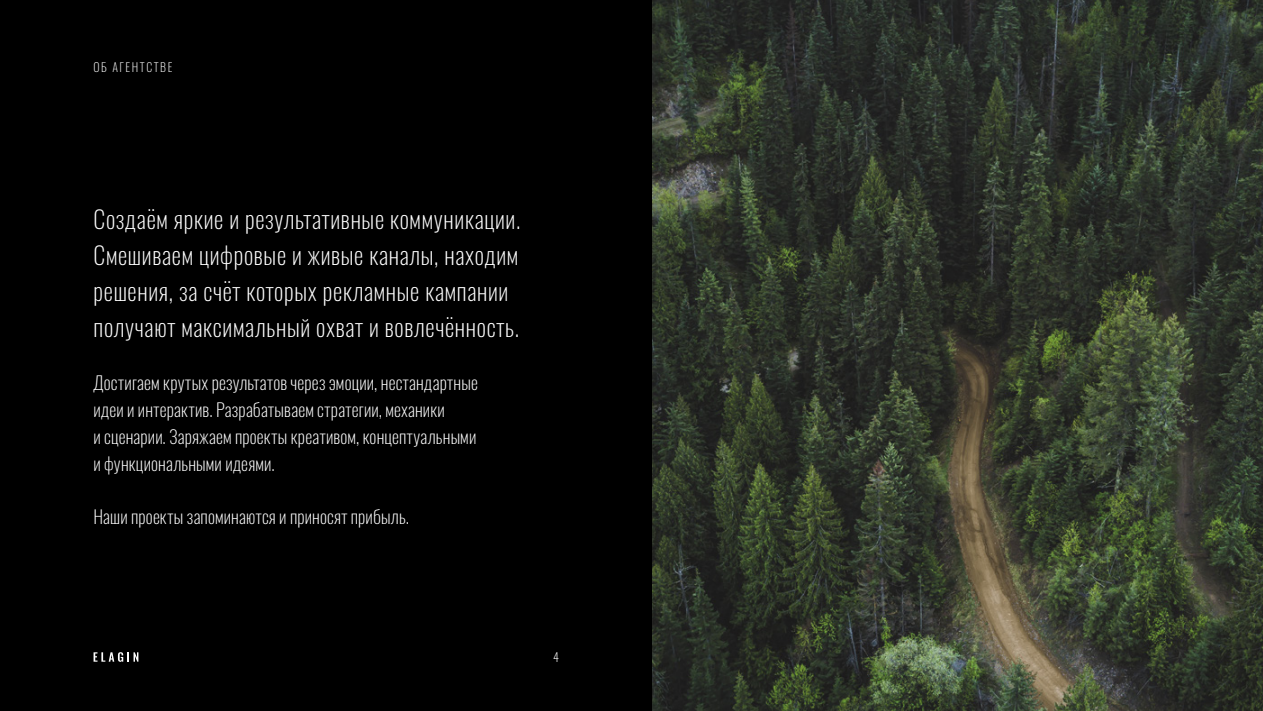
<style>
.page{position:relative;width:1263px;height:711px;background:#fff}
.page>*{position:absolute;margin:0;border:0;box-sizing:border-box;transform-origin:0 0}
.t1{font:200 24px/36px "Oswald";letter-spacing:.03em;color:#fff}
.t2{font:200 18px/27px "Oswald";letter-spacing:.01em;color:#fff}
.t3{font:200 12px "Oswald";color:#fff}
</style>
<div class="page">
<div style="left:0;top:0;width:1263px;height:710px;background:#000"></div>
<img style="left:653px;top:0;width:610px;height:710px">
<svg style="left:94px;top:652px;width:44px;height:9px"></svg>
<p class="t3" style="left:94px;top:56px;width:27px">Об агентстве</p>
<h1 class="t1" style="left:94px;top:199px;width:428px">Создаём яркие и результативные коммуникации.<br>Смешиваем цифровые и живые каналы, находим решения, за счёт которых рекламные кампании получают максимальный охват и вовлечённость.</h1>
<p class="t2" style="left:94px;top:367px;width:386px">Достигаем крутых результатов через эмоции, нестандартные идеи и интерактив. Разрабатываем стратегии, механики<br>и сценарии. Заряжаем проекты креативом, концептуальными и функциональными идеями.</p>
<p class="t2" style="left:94px;top:500px;width:317px">Наши проекты запоминаются и приносят прибыль.</p>
<p class="t3" style="left:553px;top:646px;width:7px">4</p>
</div>
